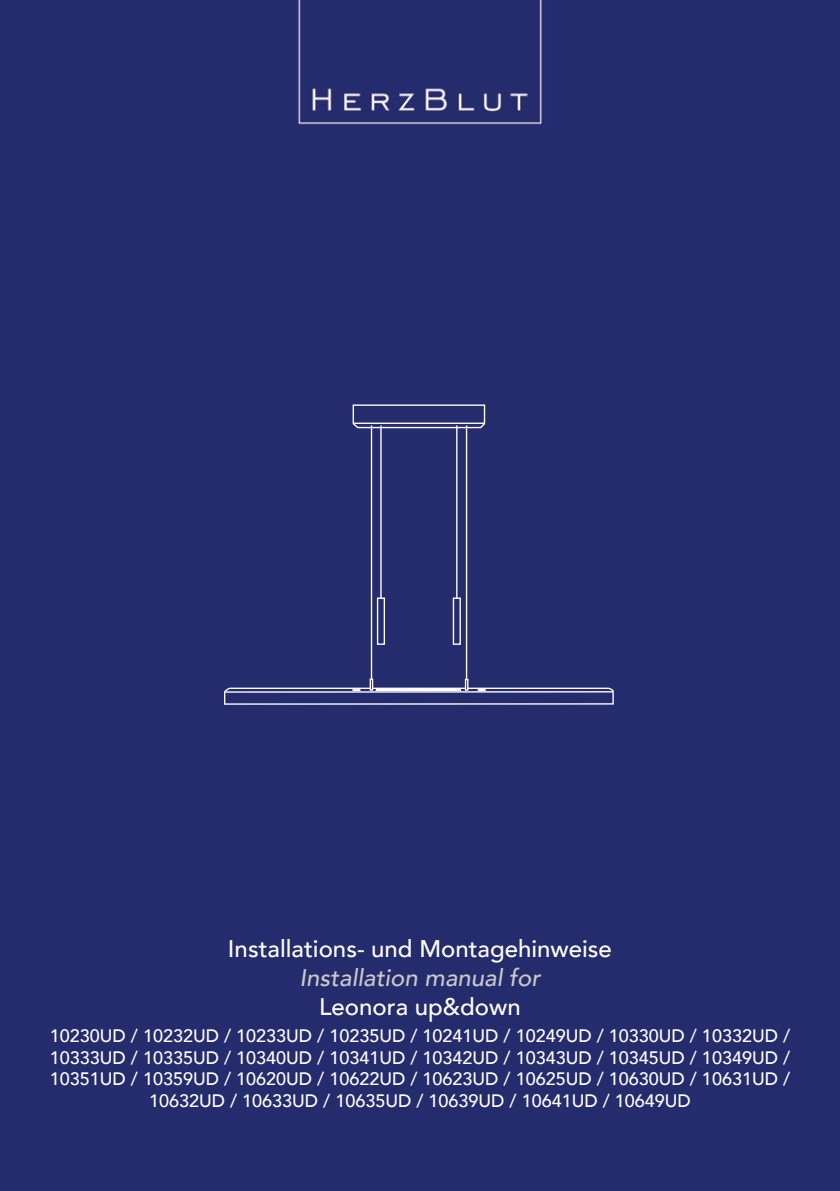
<style>
.page{position:relative;width:840px;height:1191px;background:#fff}
.page>*{position:absolute;margin:0;border:0;box-sizing:border-box;transform-origin:0 0}
.t1{font:500 24px "Avenir";color:#fff}
.t2{font:italic 500 24px "Avenir";color:#c8c9cb}
.t3{font:500 18px/21.6px "Avenir";color:#fff;text-align:center}
</style>
<div class="page">
<div style="left:0;top:0;width:839px;height:1191px;background:#252c6d"></div>
<img style="left:298px;top:0;width:244px;height:125px">
<div style="left:369px;top:678px;width:4px;height:12px;border:1px solid #fff"></div>
<div style="left:464px;top:679px;width:4px;height:11px;border:1px solid #fff"></div>
<hr style="left:370px;top:425px;width:2px;height:254px;background:#fff">
<hr style="left:465px;top:425px;width:2px;height:254px;background:#fff">
<hr style="left:380px;top:425px;width:1px;height:174px;background:#fff">
<hr style="left:456px;top:425px;width:1px;height:174px;background:#fff">
<div style="left:376px;top:597px;width:9px;height:48px;border:1px solid #fff"></div>
<div style="left:452px;top:597px;width:8px;height:48px;border:1px solid #fff"></div>
<div style="left:352px;top:404px;width:133px;height:20px;border:1px solid #fff"></div>
<svg style="left:224px;top:687px;width:390px;height:18px"></svg>
<div style="left:375px;top:689px;width:85px;height:2px;border:1px solid #fff"></div>
<svg style="left:352px;top:421px;width:134px;height:8px"></svg>
<h1 class="t1" style="left:228px;top:927px;width:385px">Installations- und Montagehinweise</h1>
<h1 class="t2" style="left:299px;top:963px;width:242px">Installation manual for</h1>
<h1 class="t1" style="left:319px;top:985px;width:203px">Leonora up&amp;down</h1>
<p class="t3" style="left:50px;top:1024px;width:741px">10230UD / 10232UD / 10233UD / 10235UD / 10241UD / 10249UD / 10330UD / 10332UD / 10333UD / 10335UD / 10340UD / 10341UD / 10342UD / 10343UD / 10345UD / 10349UD / 10351UD / 10359UD / 10620UD / 10622UD / 10623UD / 10625UD / 10630UD / 10631UD / 10632UD / 10633UD / 10635UD / 10639UD / 10641UD / 10649UD</p>
</div>
